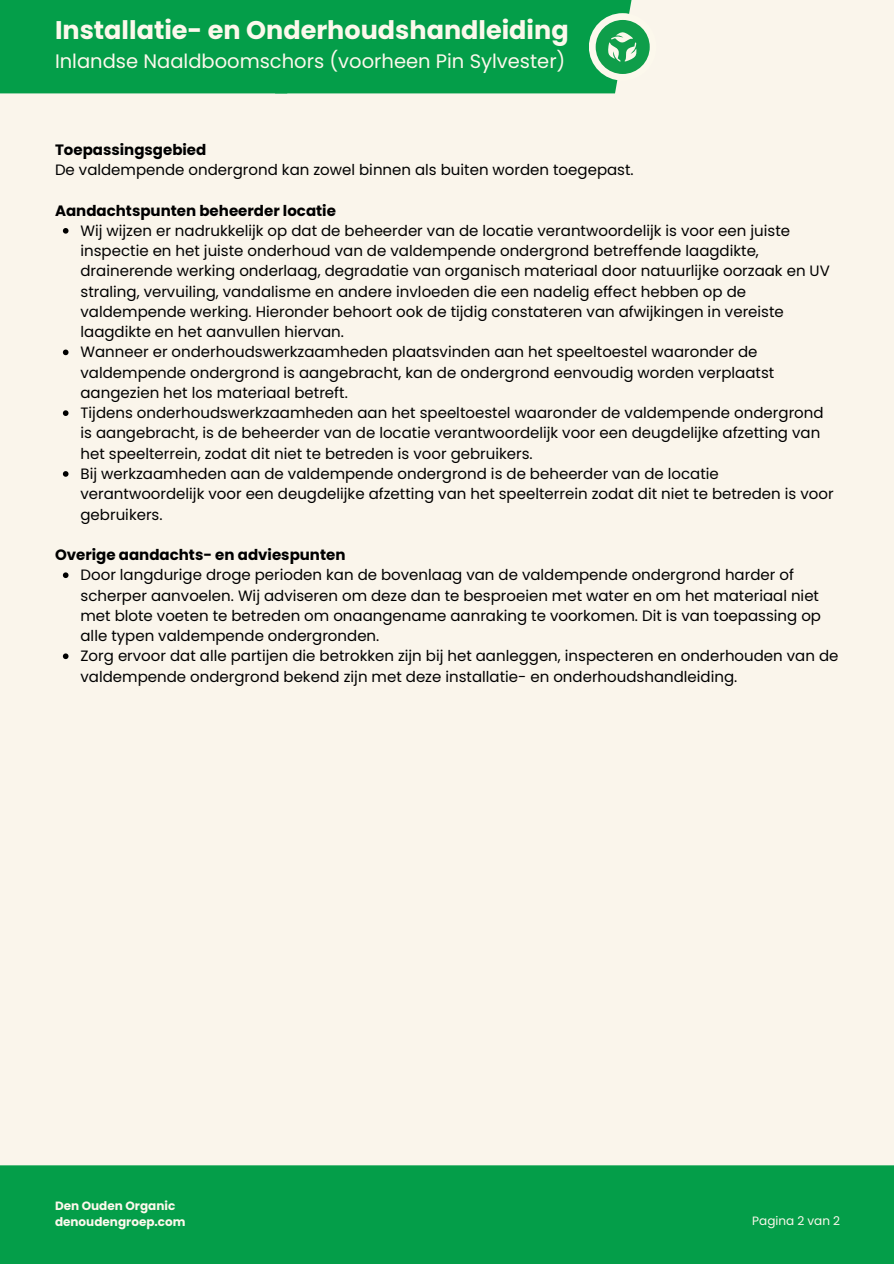
<style>
.page{position:relative;width:894px;height:1264px;background:#fff}
.page>*{position:absolute;margin:0;border:0;box-sizing:border-box;transform-origin:0 0}
.t1{font:700 25.5px "Poppins";color:#fcf8ec}
.t2{font:19.5px "Poppins";color:#fcf8ec}
.t3{font:15px/20.2px "Poppins";color:#000}
.t4{font:700 15px "Poppins";color:#000}
.t5{font:700 12px/16px "Poppins";color:#fcf8ec}
.t6{font:12px "Poppins";color:#fcf8ec}
.s1{font-weight:700}
</style>
<div class="page">
<div style="left:0;top:0;width:893px;height:1165px;background:#faf5eb"></div>
<svg style="left:63px;top:228px;width:5px;height:6px"></svg>
<svg style="left:63px;top:349px;width:5px;height:6px"></svg>
<svg style="left:63px;top:410px;width:5px;height:6px"></svg>
<svg style="left:63px;top:471px;width:5px;height:6px"></svg>
<svg style="left:63px;top:572px;width:5px;height:6px"></svg>
<svg style="left:63px;top:653px;width:5px;height:6px"></svg>
<div style="left:588px;top:13px;width:68px;height:68px;background:#fcf8ec;border-radius:50%"></div>
<svg style="left:0;top:0;width:649px;height:93px;background:#0da14f"></svg>
<div style="left:0;top:1165px;width:893px;height:98px;background:#049e49"></div>
<p class="t1" style="left:55px;top:13px;width:515px">Installatie- en Onderhoudshandleiding</p>
<p class="t2" style="left:55px;top:47px;width:512px">Inlandse Naaldboomschors (voorheen Pin Sylvester)</p>
<p class="t3" style="left:55px;top:139px;width:580px"><span class="s1">Toepassingsgebied<br></span>De valdempende ondergrond kan zowel binnen als buiten worden toegepast.</p>
<p class="t4" style="left:55px;top:200px;width:282px">Aandachtspunten beheerder locatie</p>
<p class="t3" style="left:80px;top:220px;width:750px">Wij wijzen er nadrukkelijk op dat de beheerder van de locatie verantwoordelijk is voor een juiste inspectie en het juiste onderhoud van de valdempende ondergrond betreffende laagdikte, drainerende werking onderlaag, degradatie van organisch materiaal door natuurlijke oorzaak en UV straling, vervuiling, vandalisme en andere invloeden die een nadelig effect hebben op de valdempende werking. Hieronder behoort ook de tijdig constateren van afwijkingen in vereiste laagdikte en het aanvullen hiervan.</p>
<h1 class="t3" style="left:80px;top:342px;width:695px">Wanneer er onderhoudswerkzaamheden plaatsvinden aan het speeltoestel waaronder de valdempende ondergrond is aangebracht, kan de ondergrond eenvoudig worden verplaatst aangezien het los materiaal betreft.</h1>
<h3 class="t3" style="left:80px;top:403px;width:744px">Tijdens onderhoudswerkzaamheden aan het speeltoestel waaronder de valdempende ondergrond is aangebracht, is de beheerder van de locatie verantwoordelijk voor een deugdelijke afzetting van het speelterrein, zodat dit niet te betreden is voor gebruikers.</h3>
<h2 class="t3" style="left:80px;top:463px;width:754px">Bij werkzaamheden aan de valdempende ondergrond is de beheerder van de locatie verantwoordelijk voor een deugdelijke afzetting van het speelterrein zodat dit niet te betreden is voor gebruikers.</h2>
<p class="t4" style="left:55px;top:544px;width:292px">Overige aandachts- en adviespunten</p>
<p class="t3" style="left:80px;top:565px;width:741px">Door langdurige droge perioden kan de bovenlaag van de valdempende ondergrond harder of scherper aanvoelen. Wij adviseren om deze dan te besproeien met water en om het materiaal niet met blote voeten te betreden om onaangename aanraking te voorkomen. Dit is van toepassing op alle typen valdempende ondergronden.</p>
<p class="t3" style="left:80px;top:646px;width:759px">Zorg ervoor dat alle partijen die betrokken zijn bij het aanleggen, inspecteren en onderhouden van de valdempende ondergrond bekend zijn met deze installatie- en onderhoudshandleiding.</p>
<h2 class="t5" style="left:55px;top:1197px;width:132px">Den Ouden Organic denoudengroep.com</h2>
<p class="t6" style="left:752px;top:1211px;width:89px">Pagina 2 van 2</p>
</div>
